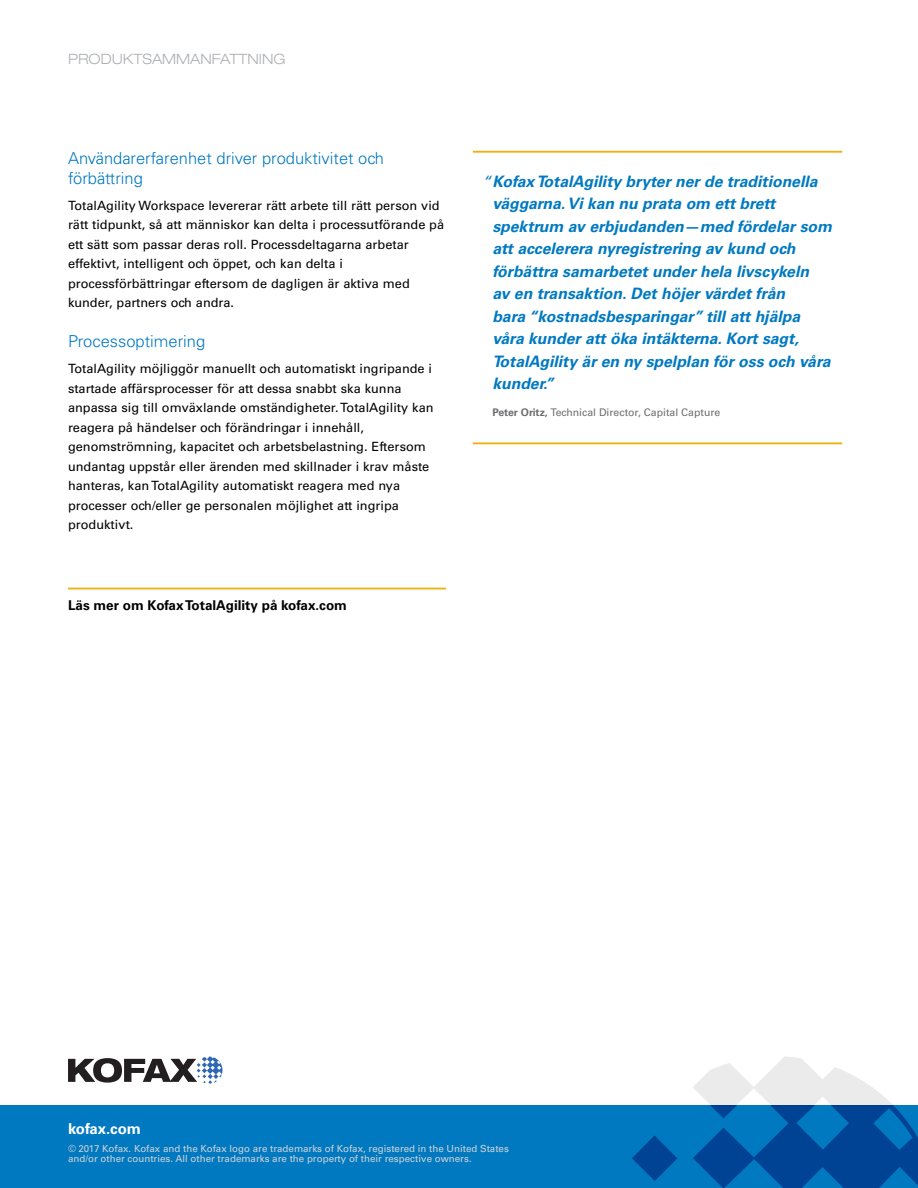
<style>
.page{position:relative;width:918px;height:1188px;background:#fff}
.page>*{position:absolute;margin:0;border:0;box-sizing:border-box;transform-origin:0 0}
.t1{font:300 16.5px/19.5px "Univers LT Std";color:#0079c1}
.t2{font:italic 700 15.75px/22.5px "Univers LT Std";color:#0079c1}
.t3{font:700 15px "Univers LT Std";color:#fff}
.t4{font:300 expanded 14.25px "Helvetica Neue LT Std";color:#afb1b4}
.t5{font:700 13.5px "Univers LT Std";color:#000}
.t6{font:12.75px/19.5px "Univers LT Std";color:#000}
.t7{font:10.5px "Univers LT Std";color:#6d6e71}
.t8{font:9.75px/10.5px "Univers LT Std";color:#d1d3d4}
.s1{font-weight:400}
.s2{font-weight:700}
</style>
<div class="page">
<hr style="left:68px;top:588px;width:378px;height:1px;background:#eeb111">
<div style="left:0;top:1105px;width:918px;height:83px;background:#0079c1"></div>
<svg style="left:632px;top:1135px;width:45px;height:46px"></svg>
<svg style="left:68px;top:1056px;width:154px;height:28px"></svg>
<svg style="left:693px;top:1057px;width:225px;height:131px"></svg>
<hr style="left:473px;top:151px;width:369px;height:2px;background:#eeb111">
<hr style="left:473px;top:442px;width:369px;height:2px;background:#eeb111">
<p class="t4" style="left:68px;top:51px;width:219px">PRODUKTSAMMANFATTNING</p>
<p class="t1" style="left:68px;top:149px;width:318px">Användarerfarenhet driver produktivitet och förbättring</p>
<p class="t6" style="left:68px;top:196px;width:378px">TotalAgility Workspace levererar rätt arbete till rätt person vid rätt tidpunkt, så att människor kan delta i processutförande på ett sätt som passar deras roll. Processdeltagarna arbetar effektivt, intelligent och öppet, och kan delta i processförbättringar eftersom de dagligen är aktiva med kunder, partners och andra.</p>
<p class="t1" style="left:68px;top:332px;width:139px">Processoptimering</p>
<p class="t6" style="left:68px;top:359px;width:367px">TotalAgility möjliggör manuellt och automatiskt ingripande i startade affärsprocesser för att dessa snabbt ska kunna anpassa sig till omväxlande omständigheter. TotalAgility kan reagera på händelser och förändringar i innehåll, genomströmning, kapacitet och arbetsbelastning. Eftersom undantag uppstår eller ärenden med skillnader i krav måste hanteras, kan TotalAgility automatiskt reagera med nya processer och/eller ge personalen möjlighet att ingripa produktivt.</p>
<p class="t5" style="left:68px;top:597px;width:280px">Läs mer om Kofax TotalAgility på kofax.com</p>
<p class="t2" style="left:492px;top:170px;width:341px;text-indent:-10px"><span class="s1">“</span>Kofax TotalAgility bryter ner de traditionella väggarna. Vi kan nu prata om ett brett spektrum av erbjudanden—med fördelar som att accelerera nyregistrering av kund och förbättra samarbetet under hela livscykeln<br>av en transaktion. Det höjer värdet från<br>bara “kostnadsbesparingar” till att hjälpa våra kunder att öka intäkterna. Kort sagt, TotalAgility är en ny spelplan för oss och våra kunder.”</p>
<p class="t7" style="left:492px;top:406px;width:230px"><span class="s2">Peter Oritz,</span> Technical Director, Capital Capture</p>
<p class="t3" style="left:68px;top:1120px;width:75px">kofax.com</p>
<p class="t8" style="left:68px;top:1143px;width:442px">© 2017 Kofax. Kofax and the Kofax logo are trademarks of Kofax, registered in the United States and/or other countries. All other trademarks are the property of their respective owners.</p>
</div>
